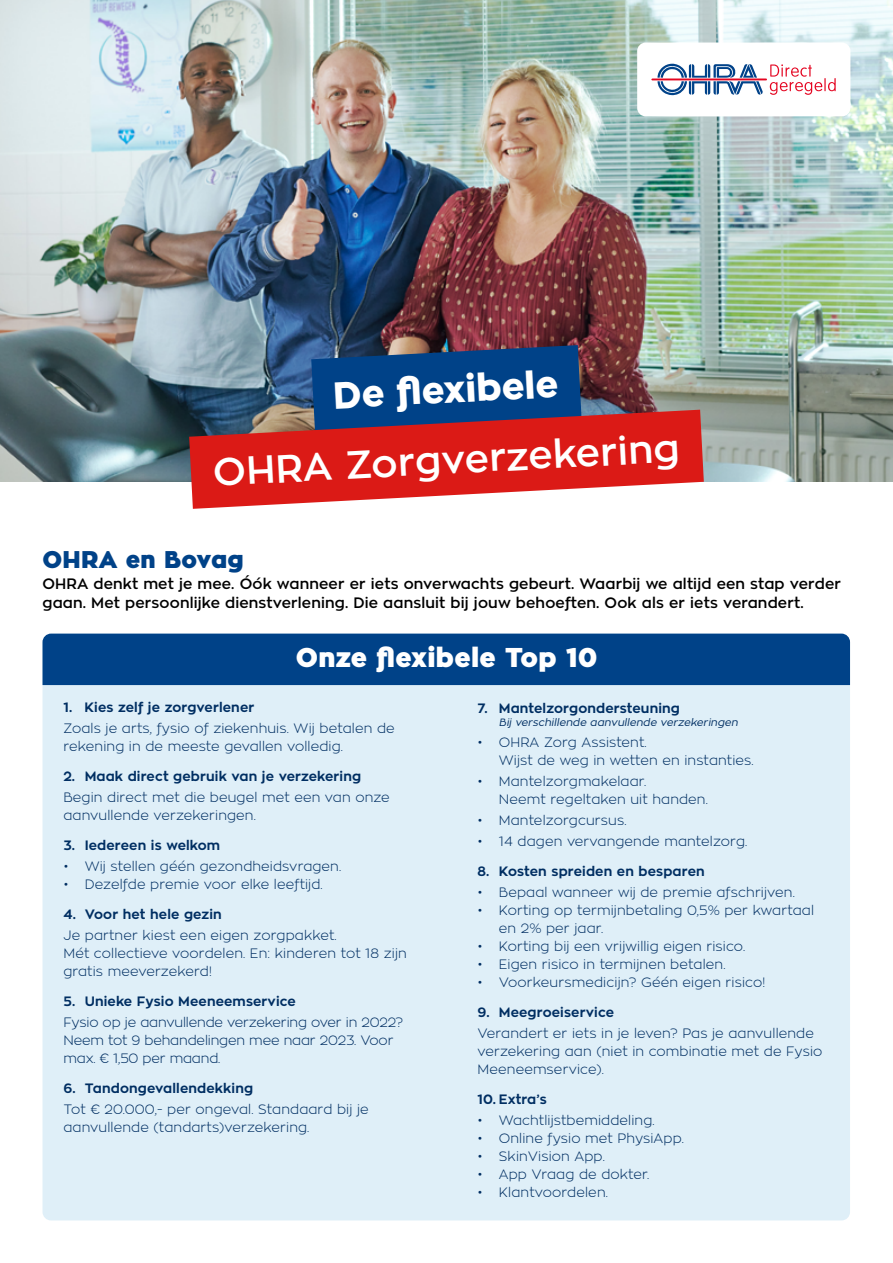
<style>
.page{position:relative;width:893px;height:1263px;background:#fff}
.page>*{position:absolute;margin:0;border:0;box-sizing:border-box;transform-origin:0 0}
.t1{font:600 39px "Zona Pro";color:#fff}
.t2{font:800 37.5px "Zona Pro";color:#fff}
.t3{font:900 27px "Zona Pro";letter-spacing:.01em;color:#fff}
.t4{font:900 24px "Zona Pro";letter-spacing:.01em;color:#004288}
.t5{font:600 15px/19.5px "Zona Pro";letter-spacing:.01em;color:#000}
.t6{font:300 13.5px/18px "Zona Pro";letter-spacing:.01em;color:#002e62}
.t7{font:700 13.5px "Zona Pro";letter-spacing:.01em;color:#002e62}
.t8{font:300 13.5px/18px "Zona Pro";letter-spacing:-.01em;color:#002e62}
.t9{font:italic 10.5px "Zona Pro";color:#002e62}
</style>
<div class="page">
<img style="left:0;top:0;width:893px;height:482px">
<svg style="left:311px;top:345px;width:271px;height:65px;background:#0b4383"></svg>
<svg style="left:189px;top:410px;width:515px;height:99px;background:#c84244"></svg>
<svg style="left:637px;top:43px;width:213px;height:73px"></svg>
<div style="left:43px;top:634px;width:807px;height:586px;background:#dfeff8;border-radius:9px"></div>
<div style="left:43px;top:634px;width:807px;height:51px;background:#004288"></div>
<h2 class="t2" style="left:332px;top:371px;width:227px;rotate:-3deg">De fl exibele</h2>
<h1 class="t1" style="left:212px;top:447px;width:469px;rotate:-3deg">OHRA Zorgverzekering</h1>
<h3 class="t4" style="left:43px;top:544px;width:203px">OHRA en Bovag</h3>
<p class="t5" style="left:43px;top:574px;width:800px">OHRA denkt met je mee. Óók wanneer er iets onverwachts gebeurt. Waarbij we altijd een stap verder gaan. Met persoonlijke dienstverlening. Die aansluit bij jouw behoeften. Ook als er iets verandert.</p>
<h3 class="t3" style="left:296px;top:640px;width:303px">Onze flexibele Top 10</h3>
<p class="t7" style="left:63px;top:698px;width:192px">1. Kies zelf je zorgverlener</p>
<p class="t6" style="left:63px;top:719px;width:333px">Zoals je arts, fysio of ziekenhuis. Wij betalen de rekening in de meeste gevallen volledig.</p>
<p class="t7" style="left:63px;top:767px;width:299px">2. Maak direct gebruik van je verzekering</p>
<p class="t6" style="left:63px;top:788px;width:328px">Begin direct met die beugel met een van onze aanvullende verzekeringen.</p>
<p class="t7" style="left:63px;top:836px;width:158px">3. Iedereen is welkom</p>
<p class="t6" style="left:63px;top:857px;width:279px">• Wij stellen géén gezondheidsvragen.</p>
<p class="t6" style="left:63px;top:875px;width:261px">• Dezelfde premie voor elke leeftijd.</p>
<p class="t7" style="left:63px;top:905px;width:160px">4. Voor het hele gezin</p>
<p class="t6" style="left:63px;top:926px;width:345px">Je partner kiest een eigen zorgpakket.<br>Mét collectieve voordelen. En: kinderen tot 18 zijn gratis meeverzekerd!</p>
<p class="t7" style="left:63px;top:992px;width:234px">5. Unieke Fysio Meeneemservice</p>
<p class="t8" style="left:63px;top:1013px;width:341px">Fysio op je aanvullende verzekering over in 2022?<br>Neem tot 9 behandelingen mee naar 2023. Voor max. € 1,50 per maand.</p>
<p class="t7" style="left:63px;top:1079px;width:191px">6. Tandongevallendekking</p>
<p class="t6" style="left:63px;top:1100px;width:307px">Tot € 20.000,- per ongeval. Standaard bij je aanvullende (tandarts)verzekering.</p>
<p class="t7" style="left:478px;top:699px;width:204px">7. Mantelzorgondersteuning</p>
<p class="t9" style="left:499px;top:716px;width:243px">Bij verschillende aanvullende verzekeringen</p>
<p class="t6" style="left:499px;top:733px;width:256px;text-indent:-21px">• OHRA Zorg Assistent.<br>Wijst de weg in wetten en instanties.</p>
<p class="t6" style="left:499px;top:772px;width:210px;text-indent:-21px">• Mantelzorgmakelaar.<br>Neemt regeltaken uit handen.</p>
<p class="t6" style="left:478px;top:811px;width:151px">• Mantelzorgcursus.</p>
<p class="t6" style="left:478px;top:832px;width:271px">• 14 dagen vervangende mantelzorg.</p>
<p class="t7" style="left:478px;top:862px;width:229px">8. Kosten spreiden en besparen</p>
<p class="t6" style="left:478px;top:883px;width:319px">• Bepaal wanneer wij de premie afschrijven.</p>
<p class="t6" style="left:499px;top:901px;width:317px;text-indent:-21px">• Korting op termijnbetaling 0,5% per kwartaal en 2% per jaar.</p>
<p class="t6" style="left:478px;top:937px;width:269px">• Korting bij een vrijwillig eigen risico.</p>
<p class="t6" style="left:478px;top:955px;width:249px">• Eigen risico in termijnen betalen.</p>
<p class="t6" style="left:478px;top:973px;width:289px">• Voorkeursmedicijn? Géén eigen risico!</p>
<p class="t7" style="left:478px;top:1003px;width:138px">9. Meegroeiservice</p>
<p class="t6" style="left:478px;top:1024px;width:346px">Verandert er iets in je leven? Pas je aanvullende verzekering aan (niet in combinatie met de Fysio<br>Meeneemservice).</p>
<p class="t7" style="left:478px;top:1090px;width:71px">10. Extra’s</p>
<p class="t6" style="left:478px;top:1111px;width:178px">• Wachtlijstbemiddeling.</p>
<p class="t6" style="left:478px;top:1129px;width:208px">• Online fysio met PhysiApp.</p>
<p class="t6" style="left:478px;top:1147px;width:129px">• SkinVision App.</p>
<p class="t6" style="left:478px;top:1165px;width:173px">• App Vraag de dokter.</p>
<p class="t6" style="left:478px;top:1183px;width:132px">• Klantvoordelen.</p>
</div>
